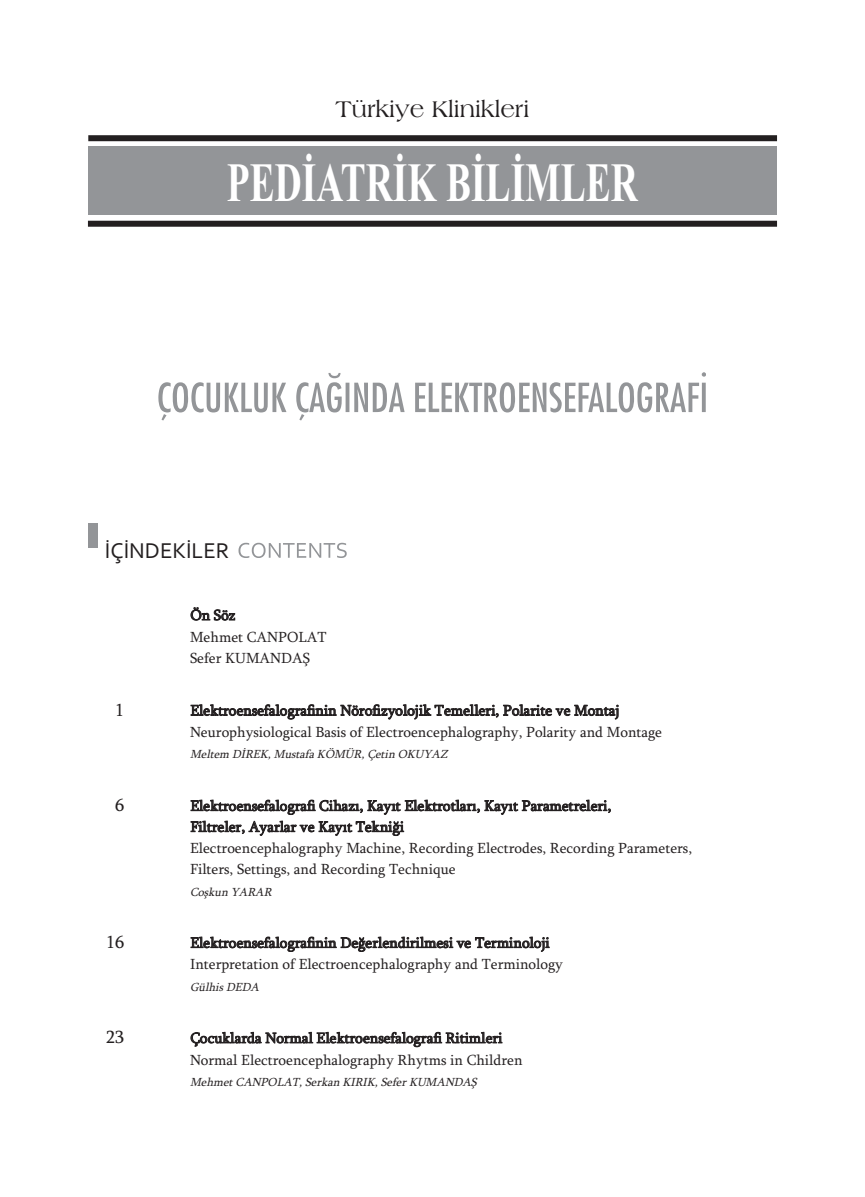
<style>
.page{position:relative;width:865px;height:1197px;background:#fff}
.page>*{position:absolute;margin:0;border:0;box-sizing:border-box;transform-origin:0 0}
.t1{font:700 55.35px "Times New Roman";color:#fff;scale:.68 1}
.t2{font:24px "Americana BT Roman";color:#231f20}
.t3{font:22.5px "Corbel";color:#231f20}
.t4{font:18px "Sylfaen";color:#231f20}
.t5{font:15px/21.6px "Sylfaen";color:#231f20}
.t6{font:italic 12px "Sylfaen";color:#231f20}
</style>
<div class="page">
<svg style="left:238px;top:542px;width:109px;height:16px"></svg>
<div style="left:88px;top:523px;width:9px;height:25px;background:#939598"></div>
<div style="left:88px;top:147px;width:688px;height:68px;background:#939598"></div>
<div style="left:88px;top:135px;width:689px;height:6px;background:#231f20"></div>
<div style="left:88px;top:221px;width:689px;height:6px;background:#231f20"></div>
<svg style="left:158px;top:382px;width:183px;height:38px"></svg>
<h2 class="t2" style="left:335px;top:94px;width:195px">Türkiye Klinikleri</h2>
<h1 class="t1" style="left:227px;top:149px;width:606px">PEDİATRİK BİLİMLER</h1>
<h3 class="t3" style="left:105px;top:537px;width:126px">İÇİNDEKİLER</h3>
<p class="t5" style="left:190px;top:604px;width:138px">Ön Söz<br>Mehmet CANPOLAT<br>Sefer KUMANDAŞ</p>
<p class="t4" style="left:115px;top:698px;width:10px">1</p>
<p class="t5" style="left:190px;top:699px;width:473px">Elektroensefalografinin Nörofizyolojik Temelleri, Polarite ve Montaj<br>Neurophysiological Basis of Electroencephalography, Polarity and Montage</p>
<p class="t6" style="left:190px;top:747px;width:262px">Meltem DİREK, Mustafa KÖMÜR, Çetin OKUYAZ</p>
<p class="t4" style="left:115px;top:794px;width:10px">6</p>
<p class="t5" style="left:190px;top:794px;width:503px;line-height:21.1px">Elektroensefalografi Cihazı, Kayıt Elektrotları, Kayıt Parametreleri,<br>Filtreler, Ayarlar ve Kayıt Tekniği<br>Electroencephalography Machine, Recording Electrodes, Recording Parameters, Filters, Settings, and Recording Technique</p>
<p class="t6" style="left:190px;top:884px;width:86px">Coşkun YARAR</p>
<p class="t4" style="left:106px;top:931px;width:19px">16</p>
<p class="t5" style="left:190px;top:931px;width:374px">Elektroensefalografinin Değerlendirilmesi ve Terminoloji<br>Interpretation of Electroencephalography and Terminology</p>
<p class="t6" style="left:190px;top:979px;width:74px">Gülhis DEDA</p>
<p class="t4" style="left:106px;top:1026px;width:19px">23</p>
<p class="t5" style="left:190px;top:1026px;width:334px">Çocuklarda Normal Elektroensefalografi Ritimleri<br>Normal Electroencephalography Rhytms in Children</p>
<p class="t6" style="left:190px;top:1074px;width:291px">Mehmet CANPOLAT, Serkan KIRIK, Sefer KUMANDAŞ</p>
</div>
